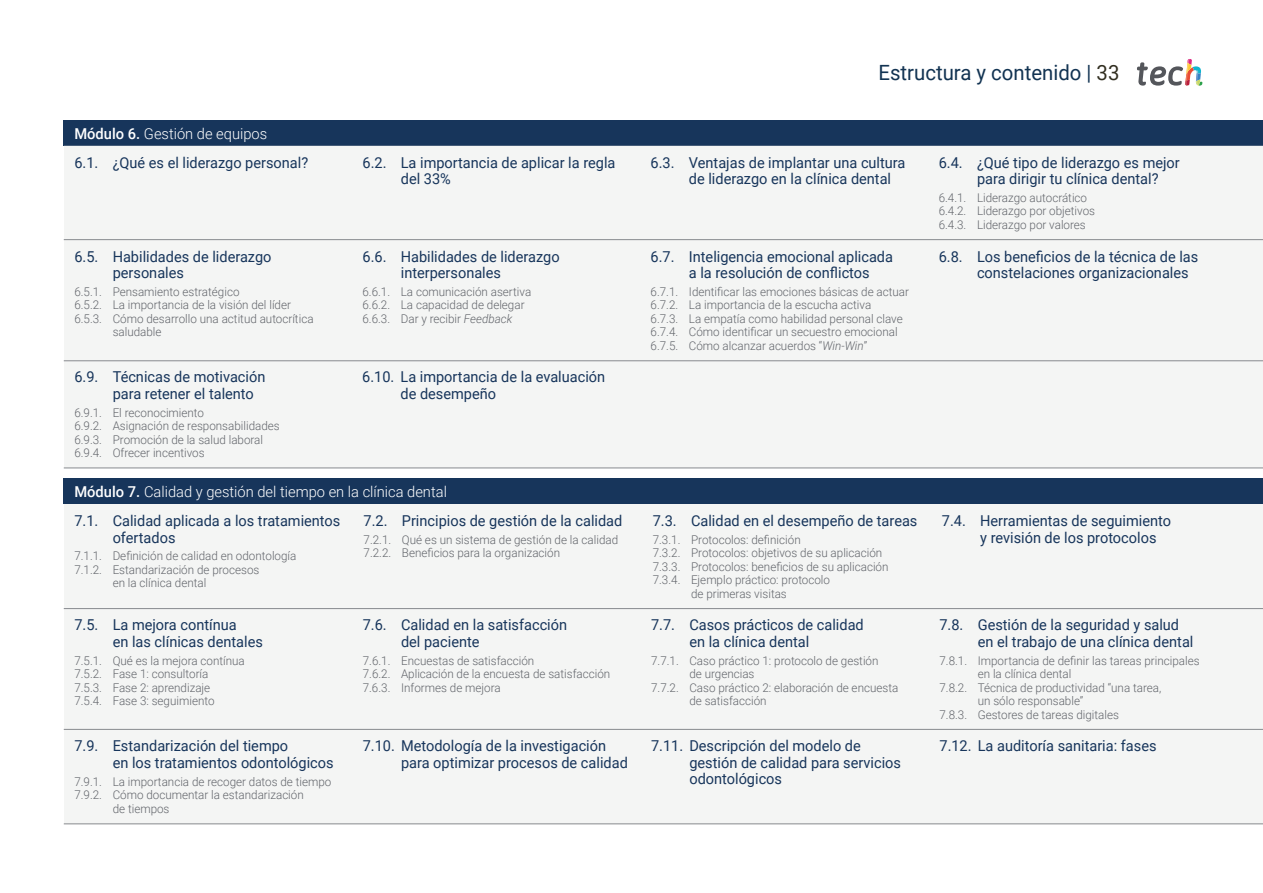
<style>
.page{position:relative;width:1263px;height:893px;background:#fff}
.page>*{position:absolute;margin:0;border:0;box-sizing:border-box;transform-origin:0 0}
.t1{font:21px "Roboto";color:#123352}
.t2{font:15px/16.5px "Roboto";color:#17355b}
.t3{font:300 15px "Roboto";color:#fff}
.t4{font:300 12px/13.5px "Roboto";color:#61646a}
.s1{font-weight:500}
.s2{color:#312e20}
.s3{font-style:italic}
</style>
<div class="page">
<div style="left:64px;top:120px;width:1199px;height:26px;background:#17355b"></div>
<div style="left:64px;top:479px;width:1199px;height:25px;background:#17355b"></div>
<div style="left:64px;top:146px;width:1199px;height:322px;background:#f4f5f4"></div>
<div style="left:64px;top:504px;width:1199px;height:320px;background:#f4f5f4"></div>
<hr style="left:64px;top:239px;width:1199px;height:1px;background:#878a8e">
<hr style="left:64px;top:361px;width:1199px;height:1px;background:#878a8e">
<hr style="left:64px;top:608px;width:1199px;height:1px;background:#878a8e">
<hr style="left:64px;top:468px;width:1199px;height:1px;background:#878a8e">
<hr style="left:64px;top:729px;width:1199px;height:1px;background:#878a8e">
<hr style="left:64px;top:824px;width:1199px;height:1px;background:#878a8e">
<svg style="left:1137px;top:59px;width:65px;height:27px"></svg>
<p class="t3" style="left:74px;top:123px;width:194px"><span class="s1">Módulo 6.</span> Gestión de equipos</p>
<h1 class="t1" style="left:878px;top:57px;width:242px">Estructura y contenido | <span class="s2">33</span></h1>
<p class="t2" style="left:74px;top:153px;width:235px">6.1. ¿Qué es el liderazgo personal?</p>
<p class="t2" style="left:401px;top:153px;width:216px;text-indent:-38px">6.2. La importancia de aplicar la regla del 33%</p>
<p class="t2" style="left:689px;top:153px;width:218px;text-indent:-38px">6.3. Ventajas de implantar una cultura de liderazgo en la clínica dental</p>
<p class="t2" style="left:977px;top:153px;width:204px;text-indent:-38px">6.4. ¿Qué tipo de liderazgo es mejor para dirigir tu clínica dental?</p>
<p class="t4" style="left:939px;top:190px;width:158px">6.4.1. Liderazgo autocrático<br>6.4.2. Liderazgo por objetivos<br>6.4.3. Liderazgo por valores</p>
<p class="t2" style="left:113px;top:248px;width:160px;text-indent:-38px">6.5. Habilidades de liderazgo personales</p>
<p class="t4" style="left:74px;top:284px;width:167px">6.5.1. Pensamiento estratégico</p>
<p class="t4" style="left:74px;top:298px;width:218px">6.5.2. La importancia de la visión del líder</p>
<p class="t4" style="left:74px;top:311px;width:241px">6.5.3. Cómo desarrollo una actitud autocrítica</p>
<p class="t4" style="left:113px;top:325px;width:50px">saludable</p>
<p class="t2" style="left:113px;top:368px;width:154px;text-indent:-38px">6.9. Técnicas de motivación para retener el talento</p>
<p class="t4" style="left:74px;top:405px;width:207px">6.9.1. El reconocimiento<br>6.9.2. Asignación de responsabilidades<br>6.9.3. Promoción de la salud laboral<br>6.9.4. Ofrecer incentivos</p>
<p class="t2" style="left:401px;top:248px;width:160px;text-indent:-38px">6.6. Habilidades de liderazgo interpersonales</p>
<p class="t4" style="left:362px;top:284px;width:170px">6.6.1. La comunicación asertiva<br>6.6.2. La capacidad de delegar<br>6.6.3. Dar y recibir <span class="s3">Feedback</span></p>
<p class="t2" style="left:400px;top:368px;width:206px;text-indent:-38px">6.10. La importancia de la evaluación de desempeño</p>
<p class="t3" style="left:74px;top:481px;width:374px"><span class="s1">Módulo 7.</span> Calidad y gestión del tiempo en la clínica dental</p>
<p class="t2" style="left:113px;top:512px;width:229px;text-indent:-38px">7.1. Calidad aplicada a los tratamientos ofertados</p>
<p class="t4" style="left:74px;top:549px;width:223px">7.1.1. Definición de calidad en odontología</p>
<p class="t4" style="left:74px;top:562px;width:187px">7.1.2. Estandarización de procesos</p>
<p class="t4" style="left:113px;top:576px;width:95px">en la clínica dental</p>
<p class="t2" style="left:113px;top:616px;width:152px;text-indent:-38px">7.5. La mejora contínua<br>en las clínicas dentales</p>
<p class="t4" style="left:74px;top:653px;width:172px">7.5.1. Qué es la mejora contínua<br>7.5.2. Fase 1: consultoría<br>7.5.3. Fase 2: aprendizaje<br>7.5.4. Fase 3: seguimiento</p>
<p class="t2" style="left:364px;top:512px;width:260px">7.2. Principios de gestión de la calidad</p>
<p class="t4" style="left:364px;top:532px;width:256px">7.2.1. Qué es un sistema de gestión de la calidad<br>7.2.2. Beneficios para la organización</p>
<p class="t2" style="left:401px;top:616px;width:168px;text-indent:-38px">7.6. Calidad en la satisfacción del paciente</p>
<p class="t4" style="left:363px;top:653px;width:249px">7.6.1. Encuestas de satisfacción<br>7.6.2. Aplicación de la encuesta de satisfacción<br>7.6.3. Informes de mejora</p>
<p class="t2" style="left:689px;top:248px;width:206px;text-indent:-38px">6.7. Inteligencia emocional aplicada a la resolución de conflictos</p>
<p class="t4" style="left:651px;top:284px;width:260px">6.7.1. Identificar las emociones básicas de actuar 6.7.2. La importancia de la escucha activa<br>6.7.3. La empatía como habilidad personal clave 6.7.4. Cómo identificar un secuestro emocional 6.7.5. Cómo alcanzar acuerdos “<span class="s3">Win-Win</span>”</p>
<p class="t2" style="left:977px;top:248px;width:223px;text-indent:-38px">6.8. Los beneficios de la técnica de las constelaciones organizacionales</p>
<p class="t2" style="left:653px;top:512px;width:266px">7.3. Calidad en el desempeño de tareas</p>
<p class="t4" style="left:653px;top:532px;width:149px">7.3.1. Protocolos: definición</p>
<p class="t4" style="left:653px;top:546px;width:231px">7.3.2. Protocolos: objetivos de su aplicación</p>
<p class="t4" style="left:653px;top:559px;width:237px">7.3.3. Protocolos: beneficios de su aplicación</p>
<p class="t4" style="left:653px;top:573px;width:179px">7.3.4. Ejemplo práctico: protocolo</p>
<p class="t4" style="left:691px;top:586px;width:97px">de primeras visitas</p>
<p class="t2" style="left:689px;top:616px;width:176px;text-indent:-38px">7.7. Casos prácticos de calidad en la clínica dental</p>
<p class="t4" style="left:651px;top:653px;width:229px">7.7.1. Caso práctico 1: protocolo de gestión</p>
<p class="t4" style="left:689px;top:667px;width:67px">de urgencias</p>
<p class="t4" style="left:651px;top:680px;width:249px">7.7.2. Caso práctico 2: elaboración de encuesta</p>
<p class="t4" style="left:689px;top:694px;width:79px">de satisfacción</p>
<p class="t2" style="left:980px;top:512px;width:192px;text-indent:-38px">7.4. Herramientas de seguimiento y revisión de los protocolos</p>
<p class="t2" style="left:978px;top:616px;width:217px;text-indent:-38px">7.8. Gestión de la seguridad y salud en el trabajo de una clínica dental</p>
<p class="t4" style="left:939px;top:653px;width:262px">7.8.1. Importancia de definir las tareas principales</p>
<p class="t4" style="left:978px;top:667px;width:95px">en la clínica dental</p>
<p class="t4" style="left:939px;top:680px;width:223px">7.8.2. Técnica de productividad “una tarea,</p>
<p class="t4" style="left:978px;top:694px;width:107px">un sólo responsable”</p>
<p class="t4" style="left:939px;top:707px;width:181px">7.8.3. Gestores de tareas digitales</p>
<p class="t2" style="left:113px;top:737px;width:222px;text-indent:-38px">7.9. Estandarización del tiempo<br>en los tratamientos odontológicos</p>
<p class="t4" style="left:74px;top:774px;width:259px">7.9.1. La importancia de recoger datos de tiempo</p>
<p class="t4" style="left:74px;top:788px;width:231px">7.9.2. Cómo documentar la estandarización</p>
<p class="t4" style="left:113px;top:801px;width:58px">de tiempos</p>
<p class="t2" style="left:401px;top:737px;width:228px;text-indent:-38px">7.10. Metodología de la investigación para optimizar procesos de calidad</p>
<p class="t2" style="left:689px;top:737px;width:213px;text-indent:-38px">7.11. Descripción del modelo de gestión de calidad para servicios odontológicos</p>
<p class="t2" style="left:939px;top:737px;width:219px">7.12. La auditoría sanitaria: fases</p>
</div>
